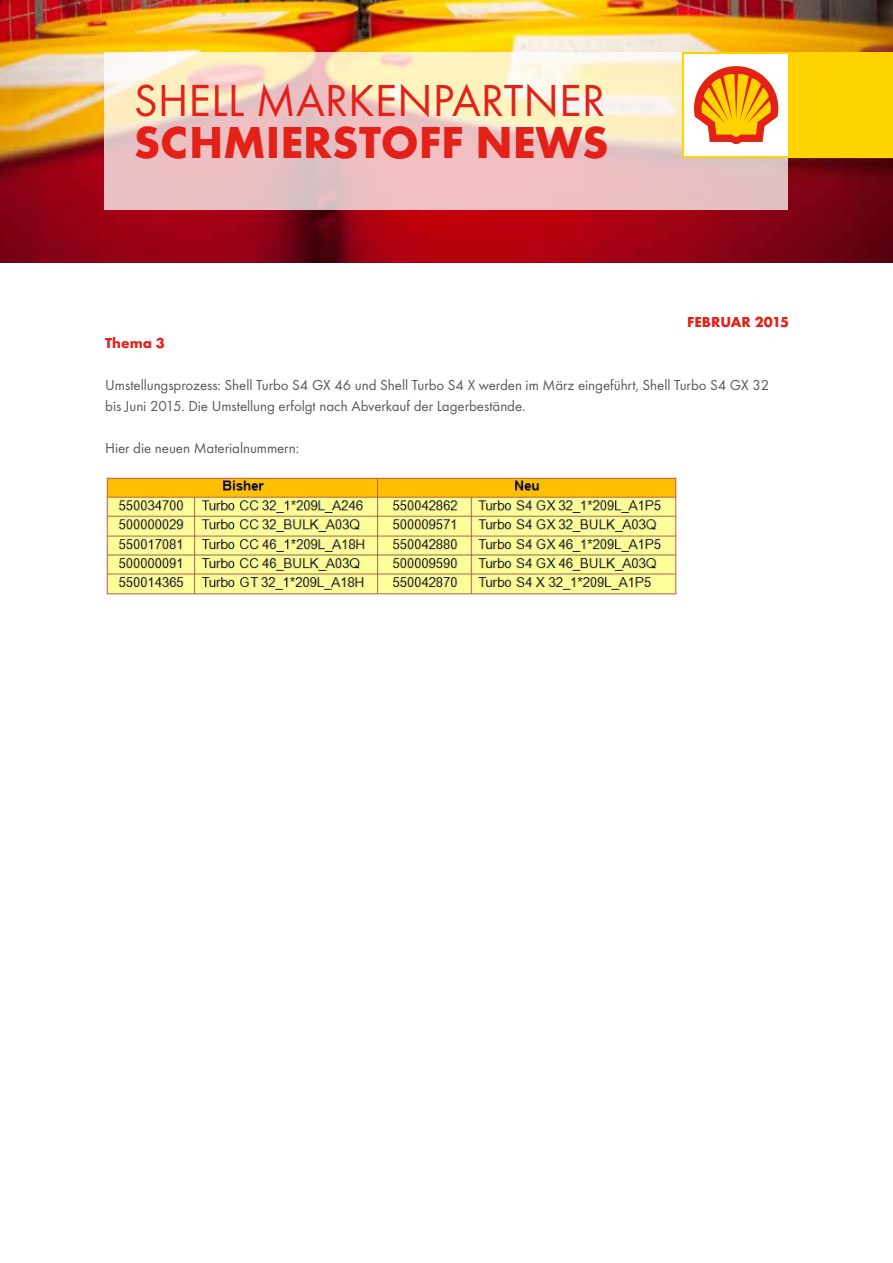
<style>
.page{position:relative;width:893px;height:1263px;background:#fff}
.page>*{position:absolute;margin:0;border:0;box-sizing:border-box;transform-origin:0 0}
.t1{font:46.5px "Futura T";color:#e32119}
.t2{font:700 46.5px "Futura T";color:#e32119}
.t3{font:15px/21px "Futura T";letter-spacing:-.005em;color:#58585a}
.t4{font:700 15px "Futura T";color:#e32119}
</style>
<div class="page">
<img style="left:0;top:0;width:893px;height:263px">
<svg style="left:105px;top:52px;width:683px;height:158px;background:#f1d2c6"></svg>
<div style="left:682px;top:53px;width:211px;height:105px;background:#ffd300"></div>
<div style="left:685px;top:55px;width:103px;height:101px;background:#fff"></div>
<svg style="left:694px;top:66px;width:85px;height:79px"></svg>
<img style="left:105px;top:476px;width:573px;height:120px">
<h1 class="t1" style="left:134px;top:73px;width:46px">Shell</h1>
<h1 class="t1" style="left:256px;top:73px;width:67px">Markenpartner</h1>
<h1 class="t2" style="left:134px;top:115px;width:471px">SCHMIERSTOFF NEWS</h1>
<p class="t4" style="left:687px;top:313px;width:103px">FEBRUAR 2015</p>
<p class="t4" style="left:105px;top:334px;width:61px">THEMA 3</p>
<p class="t3" style="left:105px;top:374px;width:666px">Umstellungsprozess: Shell Turbo S4 GX 46 und Shell Turbo S4 X werden im März eingeführt, Shell Turbo S4 GX 32 bis Juni 2015. Die Umstellung erfolgt nach Abverkauf der Lagerbestände.</p>
<p class="t3" style="left:105px;top:437px;width:195px">Hier die neuen Materialnummern:</p>
</div>
